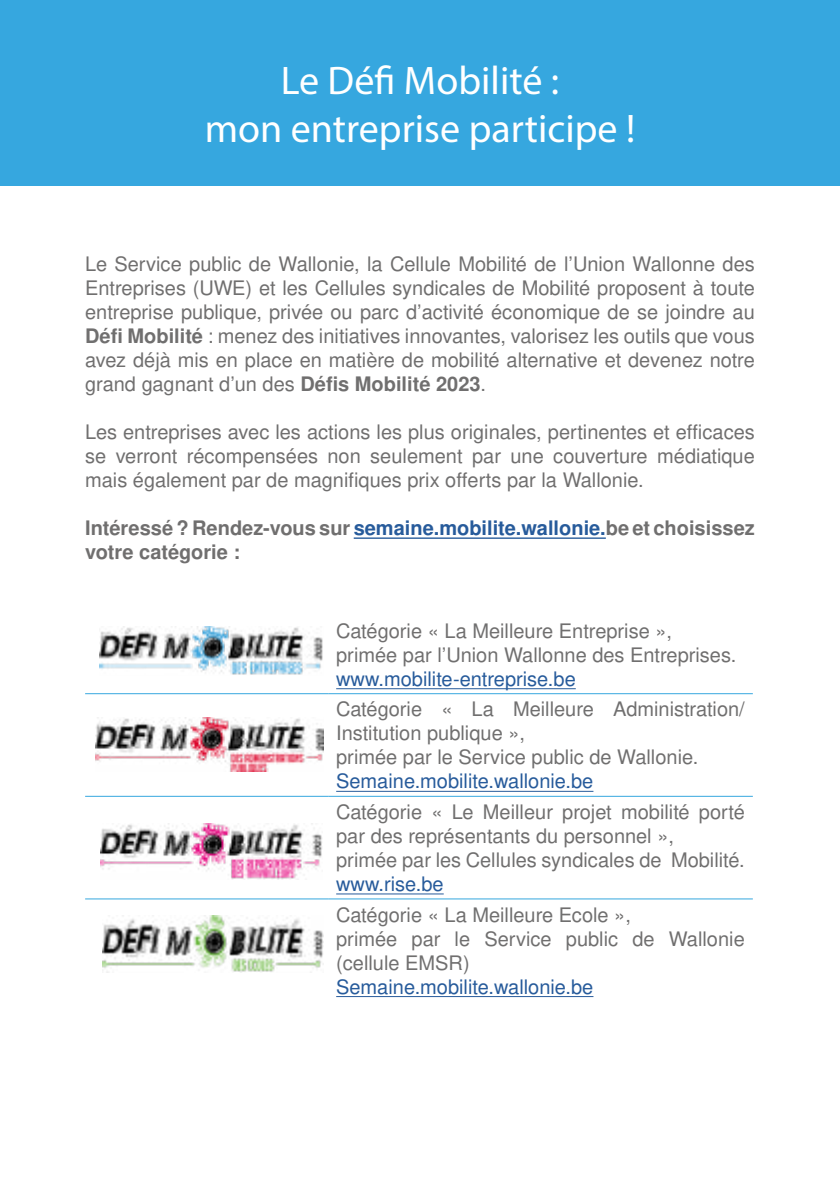
<style>
.page{position:relative;width:840px;height:1191px;background:#fff}
.page>*{position:absolute;margin:0;border:0;box-sizing:border-box;transform-origin:0 0}
.t1{font:40px/48px "Myriad Pro";color:#fff;text-align:center}
.t2{font:20px/24px "Nimbus San L";color:#706f6f}
.t3{font:20px "Nimbus San L";color:#275b9b}
.t4{font:700 20px/24px "Nimbus San L";color:#706f6f}
.s1{font-weight:700}
.s2{color:#275b9b}
</style>
<div class="page">
<div style="left:0;top:0;width:839px;height:186px;background:#36a7df"></div>
<hr style="left:353px;top:537px;width:252px;height:2px;background:#275b9b">
<hr style="left:85px;top:693px;width:243px;height:1px;background:#36a7df">
<hr style="left:85px;top:796px;width:243px;height:1px;background:#36a7df">
<hr style="left:328px;top:693px;width:424px;height:1px;background:#36a7df">
<hr style="left:328px;top:796px;width:424px;height:1px;background:#36a7df">
<hr style="left:85px;top:898px;width:243px;height:1px;background:#36a7df">
<hr style="left:328px;top:898px;width:424px;height:1px;background:#36a7df">
<hr style="left:336px;top:688px;width:239px;height:1px;background:#275b9b">
<hr style="left:336px;top:791px;width:257px;height:1px;background:#275b9b">
<hr style="left:336px;top:893px;width:107px;height:1px;background:#275b9b">
<hr style="left:336px;top:996px;width:257px;height:1px;background:#275b9b">
<img style="left:102px;top:916px;width:221px;height:56px">
<img style="left:95px;top:717px;width:228px;height:54px">
<img style="left:100px;top:823px;width:222px;height:56px">
<img style="left:99px;top:626px;width:224px;height:49px">
<h1 class="t1" style="left:204px;top:56px;width:432px">Le Défi Mobilité :<br>mon entreprise participe !</h1>
<p class="t2" style="left:85px;top:251px;width:671px;text-align:justify">Le Service public de Wallonie, la Cellule Mobilité de l’Union Wallonne des Entreprises (UWE) et les Cellules syndicales de Mobilité proposent à toute entreprise publique, privée ou parc d’activité économique de se joindre au <span class="s1">Défi Mobilité</span> : menez des initiatives innovantes, valorisez les outils que vous avez déjà mis en place en matière de mobilité alternative et devenez notre grand gagnant d’un des <span class="s1">Défis Mobilité 2023</span>.</p>
<p class="t2" style="left:85px;top:419px;width:671px;text-align:justify">Les entreprises avec les actions les plus originales, pertinentes et efficaces se verront récompensées non seulement par une couverture médiatique mais également par de magnifiques prix offerts par la Wallonie.</p>
<p class="t4" style="left:85px;top:515px;width:670px">Intéressé ? Rendez-vous sur <span class="s2">semaine.mobilite.wallonie.</span>be et choisissez votre catégorie :</p>
<p class="t2" style="left:336px;top:618px;width:401px">Catégorie « La Meilleure Entreprise », primée par l’Union Wallonne des Entreprises.</p>
<p class="t3" style="left:336px;top:664px;width:241px">www.mobilite-entreprise.be</p>
<p class="t2" style="left:336px;top:696px;width:410px">Catégorie « La Meilleure Administration/<br>Institution publique »,<br>primée par le Service public de Wallonie.</p>
<p class="t3" style="left:336px;top:767px;width:258px">Semaine.mobilite.wallonie.be</p>
<p class="t2" style="left:336px;top:799px;width:410px">Catégorie « Le Meilleur projet mobilité porté par des représentants du personnel »,<br>primée par les Cellules syndicales de Mobilité.</p>
<p class="t3" style="left:336px;top:869px;width:109px">www.rise.be</p>
<p class="t2" style="left:336px;top:901px;width:410px">Catégorie « La Meilleure Ecole »,<br>primée par le Service public de Wallonie (cellule EMSR)</p>
<p class="t3" style="left:336px;top:972px;width:258px">Semaine.mobilite.wallonie.be</p>
</div>
